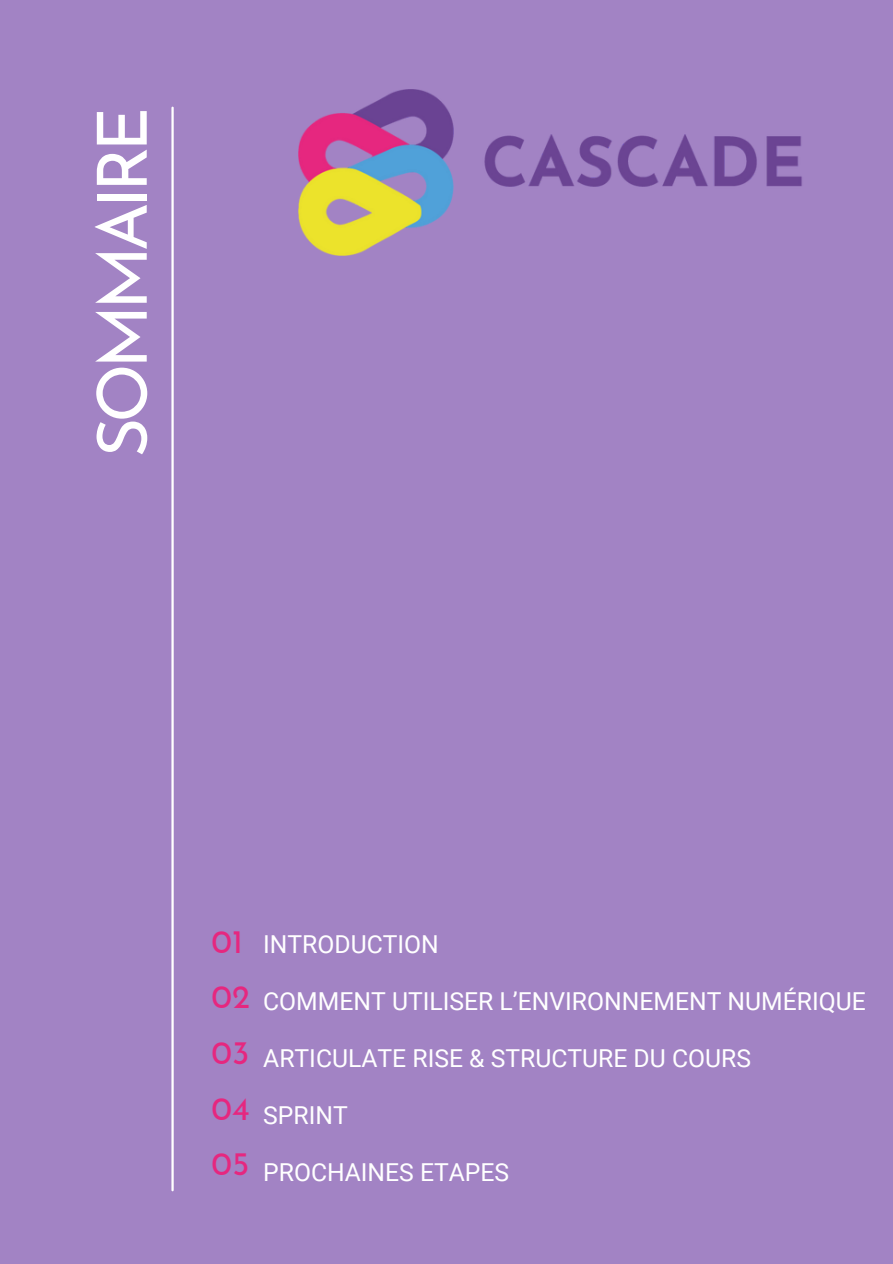
<style>
.page{position:relative;width:893px;height:1264px;background:#fff}
.page>*{position:absolute;margin:0;border:0;box-sizing:border-box;transform-origin:0 0}
.t1{font:69px "Josefin Sans";letter-spacing:-.075em;color:#fff}
.t2{font:33px "Josefin Sans";color:#e6277f}
.t3{font:24.75px "Roboto";color:#fff}
</style>
<div class="page">
<div style="left:0;top:0;width:892px;height:1263px;background:#a283c4"></div>
<hr style="left:171px;top:108px;width:3px;height:1082px;background:#fff">
<img style="left:299px;top:89px;width:503px;height:167px">
<p class="t1" style="left:95px;top:458px;width:352px;rotate:-90deg">SOMMAIRE</p>
<p class="t2" style="left:211px;top:927px;width:33px">01</p>
<p class="t2" style="left:211px;top:983px;width:40px">02</p>
<p class="t2" style="left:211px;top:1039px;width:39px">03</p>
<p class="t2" style="left:211px;top:1094px;width:40px">04</p>
<p class="t2" style="left:211px;top:1150px;width:39px">05</p>
<p class="t3" style="left:263px;top:930px;width:177px">INTRODUCTION</p>
<p class="t3" style="left:263px;top:987px;width:604px">COMMENT UTILISER L’ENVIRONNEMENT NUMÉRIQUE</p>
<p class="t3" style="left:263px;top:1044px;width:489px">ARTICULATE RISE &amp; STRUCTURE DU COURS</p>
<p class="t3" style="left:263px;top:1101px;width:86px">SPRINT</p>
<p class="t3" style="left:263px;top:1157px;width:247px">PROCHAINES ETAPES</p>
</div>
